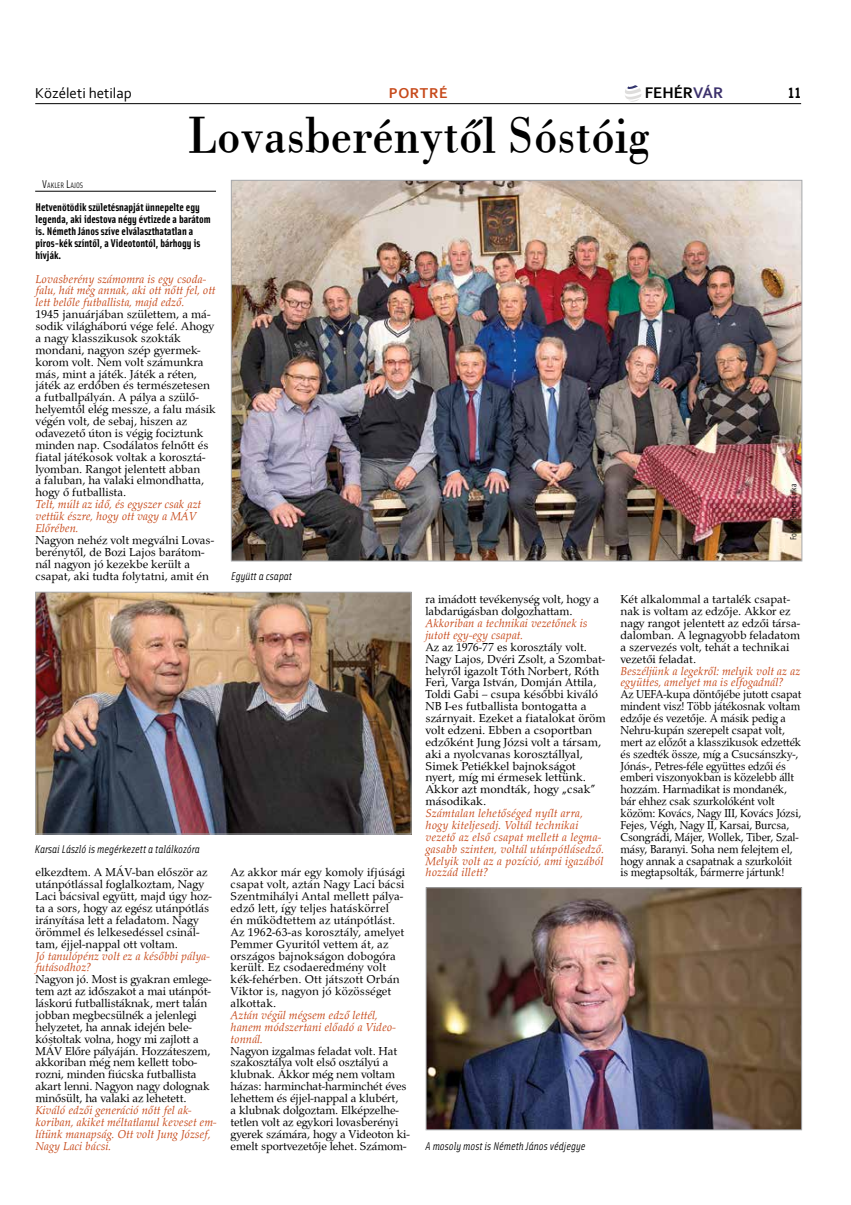
<style>
.page{position:relative;width:851px;height:1205px;background:#fff}
.page>*{position:absolute;margin:0;border:0;box-sizing:border-box;transform-origin:0 0}
.t1{font:52.5px "Bodoni PFL";color:#000;scale:.9 1}
.t2{font:700 16.12px "Corbel";color:#000}
.t3{font:15px "Corbel";color:#000}
.t4{font:700 15px "Corbel";letter-spacing:.04em;color:#c74a1b}
.t5{font:700 15px "Solex";color:#000}
.t6{font:11.88px/11.9px "Palladius";color:#000}
.t7{font:italic 11.88px/11.9px "Palladius";color:#c74a1b}
.t8{font:11.88px/11.9px "Palladius";color:#000;scale:.95 1}
.t9{font:700 11.25px/11.9px "Solex";color:#000}
.t10{font:italic 11.25px "Solex";color:#000}
.t11{font:8.75px "Solex";color:#000}
.t12{font:7.88px "Solex";color:#000}
.s1{color:#3c316c}
.s2{font-size:11.25px}
</style>
<div class="page">
<hr style="left:35px;top:103px;width:766px;height:1px;background:#000">
<svg style="left:625px;top:85px;width:16px;height:17px"></svg>
<hr style="left:35px;top:191px;width:181px;height:1px;background:#000">
<img style="left:233px;top:182px;width:566px;height:377px">
<img style="left:37px;top:594px;width:372px;height:238px">
<div style="left:35px;top:592px;width:376px;height:242px;border:1px solid #a7a9ac"></div>
<img style="left:428px;top:889px;width:371px;height:239px">
<div style="left:426px;top:887px;width:375px;height:243px;border:1px solid #a7a9ac"></div>
<h2 class="t2" style="left:644px;top:83px;width:78px">FEHÉR<span class="s1">VÁR</span></h2>
<h1 class="t1" style="left:188px;top:98px;width:513px">Lovasberénytől Sóstóig</h1>
<p class="t3" style="left:35px;top:84px;width:98px">Közéleti hetilap</p>
<p class="t4" style="left:388px;top:84px;width:60px">PORTRÉ</p>
<p class="t5" style="left:788px;top:83px;width:14px">11</p>
<p class="t12" style="left:42px;top:180px;width:42px"><span class="s2">V</span>AKLER <span class="s2">L</span>AJOS</p>
<p class="t9" style="left:35px;top:201px;width:177px">Hetvenötödik születésnapját ünnepelte egy legenda, aki idestova négy évtizede a barátom is. Németh János szíve elválaszthatatlan a piros-kék színtől, a Videotontól, bárhogy is hívják.</p>
<p class="t7" style="left:35px;top:273px;width:181px">Lovasberény számomra is egy csoda&shy;falu, hát még annak, aki ott nőtt fel, ott lett belőle futballista, majd edző.</p>
<p class="t6" style="left:35px;top:308px;width:182px">1945 januárjában születtem, a má&shy;sodik világháború vége felé. Ahogy a nagy klasszikusok szokták mondani, nagyon szép gyermek&shy;korom volt. Nem volt számunkra más, mint a játék. Játék a réten, játék az erdőben és természetesen a futballpályán. A pálya a szülő&shy;helyemtől elég messze, a falu másik végén volt, de sebaj, hiszen az odavezető úton is végig fociztunk minden nap. Csodálatos felnőtt és fiatal játékosok voltak a korosztá&shy;lyomban. Rangot jelentett abban<br>a faluban, ha valaki elmondhatta, hogy ő futballista.</p>
<p class="t7" style="left:35px;top:498px;width:167px">Telt, múlt az idő, és egyszer csak azt vettük észre, hogy ott vagy a MÁV<br>Előrében.</p>
<p class="t6" style="left:35px;top:534px;width:180px">Nagyon nehéz volt megválni Lovas&shy;berénytől, de Bozi Lajos barátom&shy;nál nagyon jó kezekbe került a csapat, aki tudta folytatni, amit én</p>
<p class="t10" style="left:231px;top:568px;width:62px">Együtt a csapat</p>
<p class="t10" style="left:35px;top:841px;width:166px">Karsai László is megérkezett a találkozóra</p>
<p class="t6" style="left:35px;top:866px;width:178px">elkezdtem. A MÁV-ban először az utánpótlással foglalkoztam, Nagy Laci bácsival együtt, majd úgy hoz&shy;ta a sors, hogy az egész utánpótlás irányítása lett a feladatom. Nagy örömmel és lelkesedéssel csinál&shy;tam, éjjel-nappal ott voltam.</p>
<p class="t7" style="left:35px;top:950px;width:176px">Jó tanulópénz volt ez a későbbi pálya&shy;futásodhoz?</p>
<p class="t6" style="left:35px;top:973px;width:177px">Nagyon jó. Most is gyakran emlege&shy;tem azt az időszakot a mai utánpót&shy;láskorú futballistáknak, mert talán jobban megbecsülnék a jelenlegi helyzetet, ha annak idején bele&shy;kóstoltak volna, hogy mi zajlott a MÁV Előre pályáján. Hozzáteszem, akkoriban még nem kellett tobo&shy;rozni, minden fiúcska futballista akart lenni. Nagyon nagy dolognak minősült, ha valaki az lehetett.</p>
<p class="t7" style="left:35px;top:1104px;width:182px">Kiváló edzői generáció nőtt fel ak&shy;koriban, akiket méltatlanul keveset em&shy;lítünk manapság. Ott volt Jung József, Nagy Laci bácsi.</p>
<p class="t6" style="left:230px;top:866px;width:176px">Az akkor már egy komoly ifjúsági csapat volt, aztán Nagy Laci bácsi<br>Szentmihályi Antal mellett pálya&shy;edző lett, így teljes hatáskörrel<br>én működtettem az utánpótlást.<br>Az 1962-63-as korosztály, amelyet<br>Pemmer Gyuritól vettem át, az országos bajnokságon dobogóra került. Ez csodaeredmény volt kék-fehérben. Ott játszott Orbán<br>Viktor is, nagyon jó közösséget alkottak.</p>
<p class="t7" style="left:230px;top:1009px;width:166px">Aztán végül mégsem edző lettél, hanem módszertani előadó a Video&shy;tonnál.</p>
<p class="t6" style="left:230px;top:1045px;width:180px">Nagyon izgalmas feladat volt. Hat szakosztálya volt első osztályú a klubnak. Akkor még nem voltam házas: harminchat-harminchét éves lehettem és éjjel-nappal a klubért,<br>a klubnak dolgoztam. Elképzelhe&shy;tetlen volt az egykori lovasberényi gyerek számára, hogy a Videoton ki&shy;emelt sportvezetője lehet. Számom-</p>
<p class="t6" style="left:425px;top:593px;width:175px">ra imádott tevékenység volt, hogy a labdarúgásban dolgozhattam.</p>
<p class="t7" style="left:425px;top:617px;width:163px">Akkoriban a technikai vezetőnek is jutott egy-egy csapat.</p>
<p class="t6" style="left:425px;top:641px;width:182px">Az az 1976-77 es korosztály volt.<br>Nagy Lajos, Dvéri Zsolt, a Szombat&shy;helyről igazolt Tóth Norbert, Róth<br>Feri, Varga István, Domján Attila,<br>Toldi Gabi – csupa későbbi kiváló<br>NB I-es futballista bontogatta a szárnyait. Ezeket a fiatalokat öröm volt edzeni. Ebben a csoportban edzőként Jung Józsi volt a társam, aki a nyolcvanas korosztállyal,<br>Simek Petiékkel bajnokságot nyert, míg mi érmesek lettünk.<br>Akkor azt mondták, hogy „csak” másodikak.</p>
<p class="t7" style="left:425px;top:807px;width:180px">Számtalan lehetőséged nyílt arra, hogy kiteljesedj. Voltál technikai vezető az első csapat mellett a legma&shy;gasabb szinten, voltál utánpótlásedző.<br>Melyik volt az a pozíció, ami igazából hozzád illett?</p>
<p class="t10" style="left:425px;top:1138px;width:161px">A mosoly most is Németh János védjegye</p>
<p class="t11" style="left:787px;top:540px;width:58px;rotate:-90deg">Fotók: Simon Erika</p>
<p class="t6" style="left:620px;top:593px;width:181px">Két alkalommal a tartalék csapat&shy;nak is voltam az edzője. Akkor ez nagy rangot jelentett az edzői társa&shy;dalomban. A legnagyobb feladatom a szervezés volt, tehát a technikai vezetői feladat.</p>
<p class="t7" style="left:620px;top:665px;width:181px">Beszéljünk a legekről: melyik volt az az együttes, amelyet ma is elfogadnál?</p>
<p class="t8" style="left:620px;top:688px;width:192px">Az UEFA-kupa döntőjébe jutott csapat mindent visz! Több játékosnak voltam edzője és vezetője. A másik pedig a Nehru-kupán szerepelt csapat volt, mert az előzőt a klasszikusok edzették és szedték össze, míg a Csucsánszky-, Jónás-, Petres-féle együttes edzői és emberi viszonyokban is közelebb állt hozzám. Harmadikat is mondanék, bár ehhez csak szurkolóként volt közöm: Kovács, Nagy III, Kovács Józsi, Fejes, Végh, Nagy II, Karsai, Burcsa, Csongrádi, Májer, Wollek, Tiber, Szal&shy;másy, Baranyi. Soha nem felejtem el, hogy annak a csapatnak a szurkolóit is megtapsolták, bármerre jártunk!</p>
</div>
